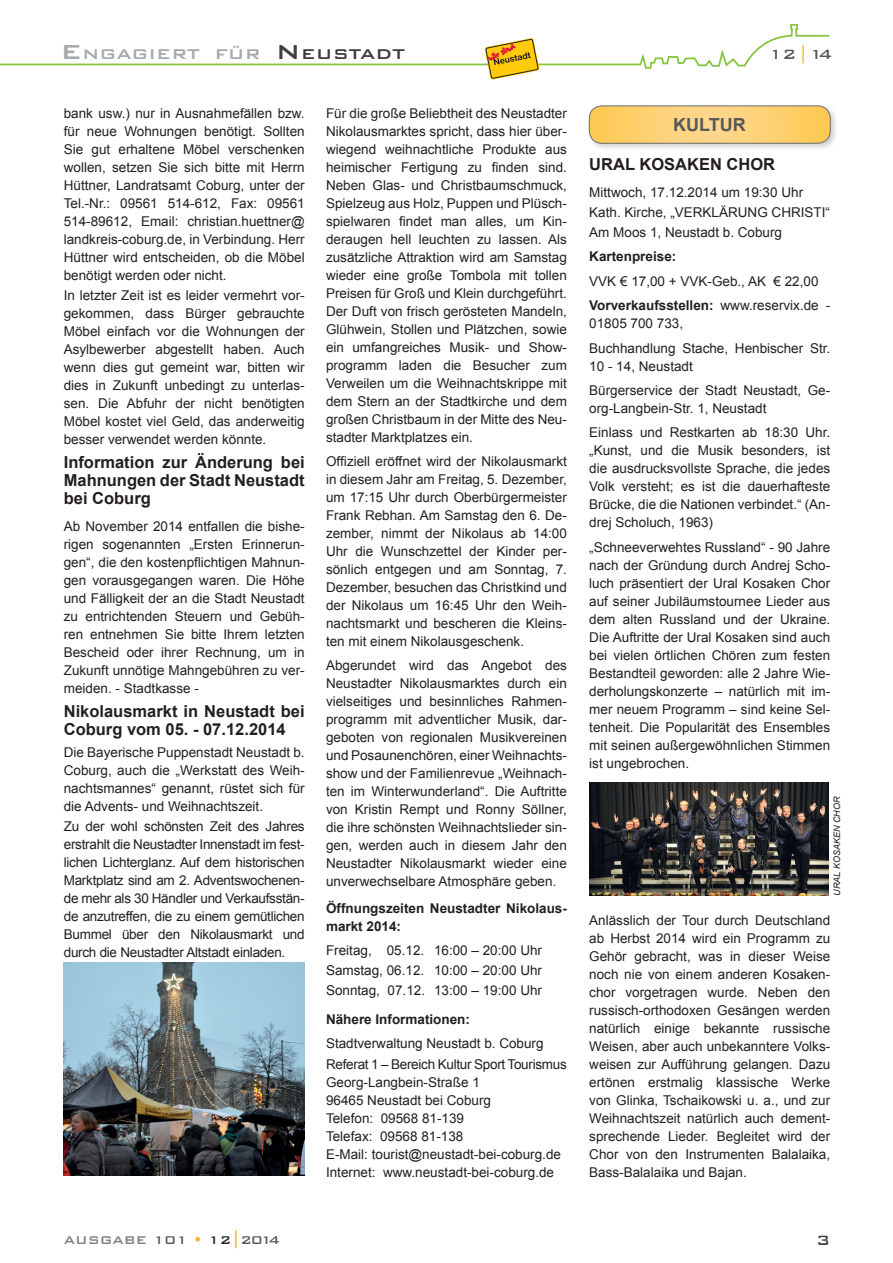
<style>
.page{position:relative;width:893px;height:1263px;background:#fff}
.page>*{position:absolute;margin:0;border:0;box-sizing:border-box;transform-origin:0 0}
.t1{font:500 18.9px "Bank Gothic BT";color:#a8a9ad;scale:1.06 1}
.t2{font:700 18px "Arial";color:#57585a}
.t3{font:500 18px "Bank Gothic BT";color:#57585a}
.t4{font:500 18px "Bank Gothic BT";color:#3e3e3f}
.t5{font:700 16.5px/18px "Arial";color:#231f20;text-align:justify}
.t6{font:500 15px "Bank Gothic BT";color:#808285}
.t7{font:13.5px/18px "Arial";color:#231f20;text-align:justify}
.t8{font:700 13.5px/18px "Arial";color:#231f20}
.t9{font:13.5px/20.1px "Arial";letter-spacing:-.02em;color:#231f20}
.t10{font:italic 9px "Arial";letter-spacing:-.005em;color:#231f20}
.s1{font-size:27px}
.s2{font-size:27px;color:#3e3e3f}
.s3{color:#3e3e3f}
.s4{color:#fbb316}
.s5{font-weight:700}
.s6{color:#57585a}
.s7{color:#231f20}
.s8{font-size:18px;color:#fbb316}
</style>
<div class="page">
<svg style="left:0;top:24px;width:830px;height:45px"></svg>
<svg style="left:485px;top:38px;width:54px;height:42px"></svg>
<img style="left:64px;top:963px;width:241px;height:212px">
<img style="left:588px;top:105px;width:248px;height:44px">
<svg style="left:589px;top:106px;width:241px;height:37px;background:#fcd073"></svg>
<div style="left:589px;top:106px;width:241px;height:37px;border:1px solid #6c6d70;border-radius:13px"></div>
<img style="left:589px;top:782px;width:239px;height:113px">
<h1 class="t1" style="left:61px;top:44px;width:326px"><span class="s1">E</span>NGAGIERT FÜR <span class="s2">N</span><span class="s3">EUSTADT</span></h1>
<h2 class="t3" style="left:769px;top:44px;width:65px">12<span class="s4">|</span>14</h2>
<p class="t7" style="left:64px;top:104px;width:242px">bank usw.) nur in Ausnahmefällen bzw. für neue Wohnungen benötigt. Sollten Sie gut erhaltene Möbel verschenken wollen, setzen Sie sich bitte mit Herrn Hüttner, Landratsamt Coburg, unter der Tel.-Nr.: 09561 514-612, Fax: 09561<br>514-89612, Email: christian.huettner@ landkreis-coburg.de, in Verbindung. Herr Hüttner wird entscheiden, ob die Möbel benötigt werden oder nicht.</p>
<p class="t7" style="left:64px;top:286px;width:242px">In letzter Zeit ist es leider vermehrt vor&shy;gekommen, dass Bürger gebrauchte Möbel einfach vor die Wohnungen der Asylbewerber abgestellt haben. Auch wenn dies gut gemeint war, bitten wir dies in Zukunft unbedingt zu unterlas&shy;sen. Die Abfuhr der nicht benötigten Möbel kostet viel Geld, das anderweitig besser verwendet werden könnte.</p>
<p class="t5" style="left:64px;top:454px;width:242px">Information zur Änderung bei Mahnungen der Stadt Neustadt bei Coburg</p>
<p class="t7" style="left:64px;top:517px;width:242px">Ab November 2014 entfallen die bishe&shy;rigen sogenannten „Ersten Erinnerun&shy;gen“, die den kostenpflichtigen Mahnun&shy;gen vorausgegangen waren. Die Höhe und Fälligkeit der an die Stadt Neustadt zu entrichtenden Steuern und Gebüh&shy;ren entnehmen Sie bitte Ihrem letzten Bescheid oder ihrer Rechnung, um in Zukunft unnötige Mahngebühren zu ver&shy;meiden. - Stadtkasse -</p>
<p class="t5" style="left:64px;top:703px;width:242px">Nikolausmarkt in Neustadt bei<br>Coburg vom 05. - 07.12.2014</p>
<p class="t7" style="left:64px;top:744px;width:242px">Die Bayerische Puppenstadt Neustadt b.<br>Coburg, auch die „Werkstatt des Weih&shy;nachtsmannes“ genannt, rüstet sich für die Advents- und Weihnachtszeit.</p>
<p class="t7" style="left:64px;top:818px;width:242px">Zu der wohl schönsten Zeit des Jahres erstrahlt die Neustadter Innenstadt im fest&shy;lichen Lichterglanz. Auf dem historischen Marktplatz sind am 2. Adventswochenen&shy;de mehr als 30 Händler und Verkaufsstän&shy;de anzutreffen, die zu einem gemütlichen Bummel über den Nikolausmarkt und durch die Neustadter Altstadt einladen.</p>
<p class="t7" style="left:326px;top:104px;width:242px">Für die große Beliebtheit des Neustadter Nikolausmarktes spricht, dass hier über&shy;wiegend weihnachtliche Produkte aus heimischer Fertigung zu finden sind.<br>Neben Glas- und Christbaumschmuck, Spielzeug aus Holz, Puppen und Plüsch&shy;spielwaren findet man alles, um Kin&shy;deraugen hell leuchten zu lassen. Als zusätzliche Attraktion wird am Samstag wieder eine große Tombola mit tollen Preisen für Groß und Klein durchgeführt.<br>Der Duft von frisch gerösteten Mandeln, Glühwein, Stollen und Plätzchen, sowie ein umfangreiches Musik- und Show&shy;programm laden die Besucher zum Verweilen um die Weihnachtskrippe mit dem Stern an der Stadtkirche und dem großen Christbaum in der Mitte des Neu&shy;stadter Marktplatzes ein.</p>
<p class="t7" style="left:326px;top:452px;width:242px">Offiziell eröffnet wird der Nikolausmarkt in diesem Jahr am Freitag, 5. Dezember, um 17:15 Uhr durch Oberbürgermeister Frank Rebhan. Am Samstag den 6. De&shy;zember, nimmt der Nikolaus ab 14:00<br>Uhr die Wunschzettel der Kinder per&shy;sönlich entgegen und am Sonntag, 7.<br>Dezember, besuchen das Christkind und der Nikolaus um 16:45 Uhr den Weih&shy;nachtsmarkt und bescheren die Kleins&shy;ten mit einem Nikolausgeschenk.</p>
<p class="t7" style="left:326px;top:657px;width:242px">Abgerundet wird das Angebot des Neustadter Nikolausmarktes durch ein vielseitiges und besinnliches Rahmen&shy;programm mit adventlicher Musik, dar&shy;geboten von regionalen Musikvereinen und Posaunenchören, einer Weihnachts&shy;show und der Familienrevue „Weihnach&shy;ten im Winterwunderland“. Die Auftritte von Kristin Rempt und Ronny Söllner, die ihre schönsten Weihnachtslieder sin&shy;gen, werden auch in diesem Jahr den Neustadter Nikolausmarkt wieder eine unverwechselbare Atmosphäre geben.</p>
<p class="t8" style="left:326px;top:899px;width:242px">Öffnungszeiten Neustadter Nikolaus&shy;markt 2014:</p>
<p class="t7" style="left:326px;top:940px;width:218px;line-height:20.1px">Freitag, 05.12. 16:00 – 20:00 Uhr Samstag, 06.12. 10:00 – 20:00 Uhr Sonntag, 07.12. 13:00 – 19:00 Uhr</p>
<p class="t8" style="left:326px;top:1011px;width:146px">Nähere Informationen:</p>
<p class="t9" style="left:326px;top:1034px;width:242px">Stadtverwaltung Neustadt b. Coburg<br>Referat 1 – Bereich Kultur Sport Tourismus</p>
<p class="t7" style="left:326px;top:1073px;width:237px;text-align:left">Georg-Langbein-Straße 1<br>96465 Neustadt bei Coburg<br>Telefon: 09568 81-139<br>Telefax: 09568 81-138<br>E-Mail: tourist@neustadt-bei-coburg.de<br>Internet: www.neustadt-bei-coburg.de</p>
<h2 class="t2" style="left:673px;top:113px;width:74px">KULTUR</h2>
<p class="t5" style="left:589px;top:156px;width:187px">URAL KOSAKEN CHOR</p>
<p class="t7" style="left:589px;top:182px;width:242px;line-height:20.1px;text-align:left">Mittwoch, 17.12.2014 um 19:30 Uhr<br>Kath. Kirche, „VERKLÄRUNG CHRISTI“<br>Am Moos 1, Neustadt b. Coburg</p>
<p class="t8" style="left:589px;top:248px;width:89px">Kartenpreise:</p>
<p class="t7" style="left:589px;top:269px;width:242px;line-height:24.5px">VVK € 17,00 + VVK-Geb., AK € 22,00<br><span class="s5">Vorverkaufsstellen:</span> www.reservix.de -</p>
<p class="t7" style="left:589px;top:311px;width:242px;line-height:24.5px">01805 700 733,<br>Buchhandlung Stache, Henbischer Str.</p>
<p class="t7" style="left:589px;top:354px;width:242px;line-height:24.5px">10 - 14, Neustadt<br>Bürgerservice der Stadt Neustadt, Ge-</p>
<p class="t7" style="left:589px;top:396px;width:242px;line-height:24.5px">org-Langbein-Str. 1, Neustadt<br>Einlass und Restkarten ab 18:30 Uhr.</p>
<p class="t7" style="left:589px;top:442px;width:242px">„Kunst, und die Musik besonders, ist die ausdrucksvollste Sprache, die jedes Volk versteht; es ist die dauerhafteste Brücke, die die Nationen verbindet.“ (An&shy;drej Scholuch, 1963)</p>
<p class="t7" style="left:589px;top:538px;width:242px">„Schneeverwehtes Russland“ - 90 Jahre nach der Gründung durch Andrej Scho&shy;luch präsentiert der Ural Kosaken Chor auf seiner Jubiläumstournee Lieder aus dem alten Russland und der Ukraine.<br>Die Auftritte der Ural Kosaken sind auch bei vielen örtlichen Chören zum festen Bestandteil geworden: alle 2 Jahre Wie&shy;derholungskonzerte – natürlich mit im&shy;mer neuem Programm – sind keine Sel&shy;tenheit. Die Popularität des Ensembles mit seinen außergewöhnlichen Stimmen ist ungebrochen.</p>
<p class="t10" style="left:831px;top:895px;width:100px;rotate:-90deg">URAL KOSAKEN CHOR</p>
<p class="t7" style="left:589px;top:911px;width:242px">Anlässlich der Tour durch Deutschland ab Herbst 2014 wird ein Programm zu Gehör gebracht, was in dieser Weise noch nie von einem anderen Kosaken&shy;chor vorgetragen wurde. Neben den russisch-orthodoxen Gesängen werden natürlich einige bekannte russische Weisen, aber auch unbekanntere Volks&shy;weisen zur Aufführung gelangen. Dazu ertönen erstmalig klassische Werke von Glinka, Tschaikowski u. a., und zur Weihnachtszeit natürlich auch dement&shy;sprechende Lieder. Begleitet wird der Chor von den Instrumenten Balalaika, Bass-Balalaika und Bajan.</p>
<p class="t6" style="left:64px;top:1231px;width:218px">AUSGABE <span class="s6">101</span> <span class="s4">•</span> <span class="s7">12</span><span class="s8">|</span><span class="s6">2014</span></p>
<h2 class="t4" style="left:816px;top:1230px;width:15px">3</h2>
</div>
